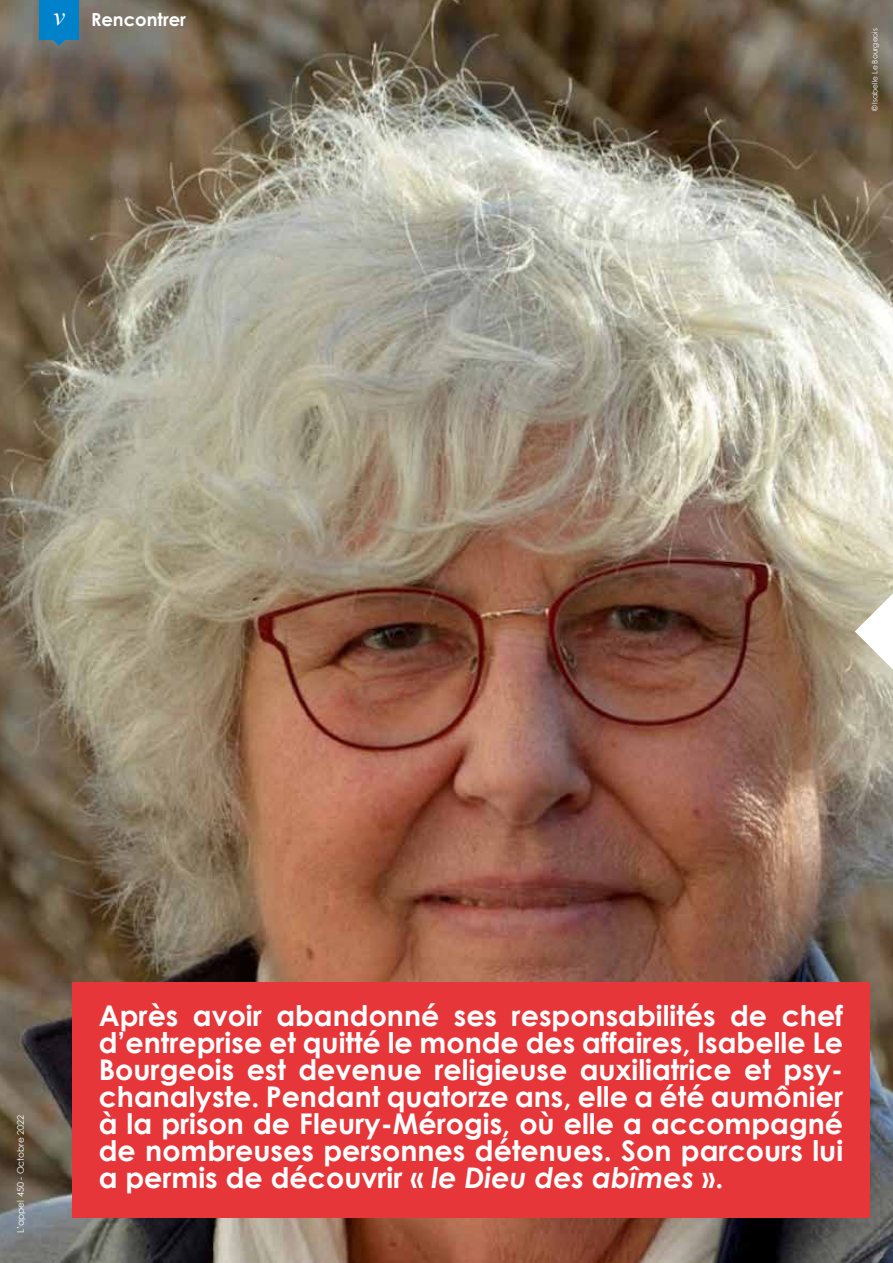
<style>
.page{position:relative;width:893px;height:1263px;background:#fff}
.page>*{position:absolute;margin:0;border:0;box-sizing:border-box;transform-origin:0 0}
.t1{font:700 28.5px/27px "Century Gothic";color:#fff;text-align:justify}
.t2{font:700 18px "Century Gothic";color:#fff}
.t3{font:9px "Century Gothic";color:#fff}
.t4{font:7.5px "Century Gothic";color:#fff}
.s1{font-family:"Times New Roman";font-weight:400;font-style:italic;font-size:26.1px}
.s2{font-style:italic}
</style>
<div class="page">
<img style="left:0;top:0;width:893px;height:1263px">
<div style="left:39px;top:0;width:40px;height:39px;background:#0082ca"></div>
<svg style="left:53px;top:39px;width:13px;height:7px"></svg>
<div style="left:72px;top:983px;width:798px;height:235px;background:#e7363a"></div>
<svg style="left:855px;top:593px;width:38px;height:77px"></svg>
<p class="t2" style="left:53px;top:8px;width:134px"><span class="s1">v</span> Rencontrer</p>
<p class="t4" style="left:870px;top:111px;width:85px;rotate:-90deg">© Isabelle Le Bourgeois</p>
<p class="t3" style="left:15px;top:1233px;width:120px;rotate:-90deg">L’appel 450 - Octobre 2022</p>
<p class="t1" style="left:99px;top:1001px;width:746px">Après avoir abandonné ses responsabilités de chef d’entreprise et quitté le monde des affaires, Isabelle Le Bourgeois est devenue religieuse auxiliatrice et psy&shy;chanalyste. Pendant quatorze ans, elle a été aumônier à la prison de Fleury-Mérogis, où elle a accompagné de nombreuses personnes détenues. Son parcours lui a permis de découvrir « <span class="s2">le Dieu des abîmes</span> ».</p>
</div>
